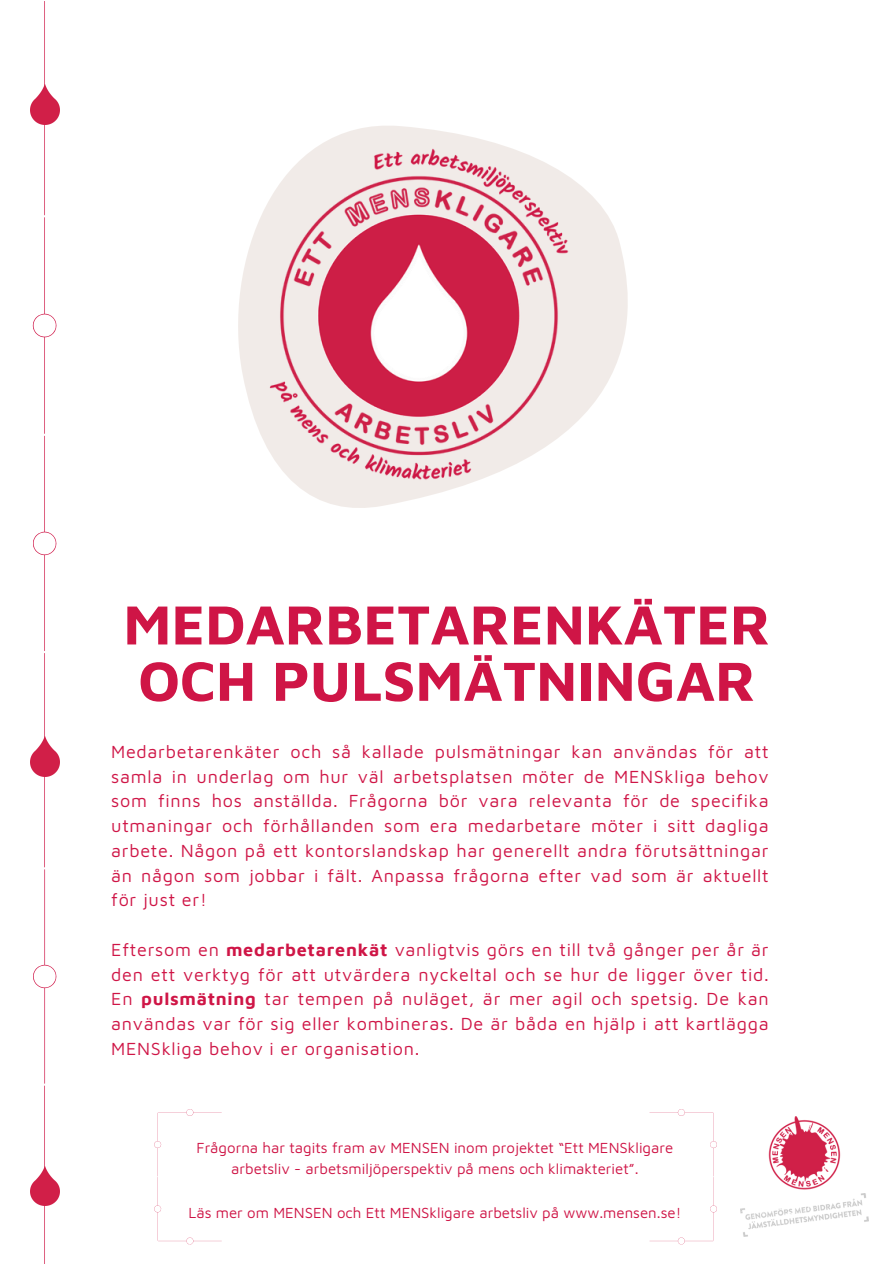
<style>
.page{position:relative;width:894px;height:1264px;background:#fff}
.page>*{position:absolute;margin:0;border:0;box-sizing:border-box;transform-origin:0 0}
.t1{font:700 56.85px/56.2px "Maven Pro";color:#cf1546}
.t2{font:18px/24.8px "Maven Pro";letter-spacing:.04em;color:#cf1546;text-align:justify}
.t3{font:15px/20.2px "Maven Pro";color:#cf1546;text-align:center}
.s1{font-weight:700}
</style>
<div class="page">
<img style="left:768px;top:1116px;width:73px;height:74px">
<img style="left:30px;top:101px;width:30px;height:18px">
<img style="left:30px;top:753px;width:30px;height:18px">
<svg style="left:33px;top:1px;width:24px;height:1262px"></svg>
<img style="left:30px;top:1165px;width:30px;height:40px">
<img style="left:238px;top:126px;width:390px;height:382px">
<svg style="left:154px;top:1109px;width:68px;height:135px"></svg>
<svg style="left:649px;top:1109px;width:67px;height:135px"></svg>
<img style="left:740px;top:1193px;width:127px;height:42px">
<p class="t1" style="left:123px;top:595px;width:648px">MEDARBETARENKÄTER<br>OCH PULSMÄTNINGAR</p>
<p class="t2" style="left:111px;top:738px;width:658px">Medarbetarenkäter och så kallade pulsmätningar kan användas för att samla in underlag om hur väl arbetsplatsen möter de MENSkliga behov som finns hos anställda. Frågorna bör vara relevanta för de specifika utmaningar och förhållanden som era medarbetare möter i sitt dagliga arbete. Någon på ett kontorslandskap har generellt andra förutsättningar än någon som jobbar i fält. Anpassa frågorna efter vad som är aktuellt för just er!</p>
<p class="t2" style="left:111px;top:936px;width:658px">Eftersom en <span class="s1">medarbetarenkät</span> vanligtvis görs en till två gånger per år är den ett verktyg för att utvärdera nyckeltal och se hur de ligger över tid.<br>En <span class="s1">pulsmätning</span> tar tempen på nuläget, är mer agil och spetsig. De kan användas var för sig eller kombineras. De är båda en hjälp i att kartlägga MENSkliga behov i er organisation.</p>
<p class="t3" style="left:196px;top:1137px;width:478px">Frågorna har tagits fram av MENSEN inom projektet “Ett MENSkligare arbetsliv - arbetsmiljöperspektiv på mens och klimakteriet”.</p>
<p class="t3" style="left:188px;top:1202px;width:494px">Läs mer om MENSEN och Ett MENSkligare arbetsliv på www.mensen.se!</p>
</div>
